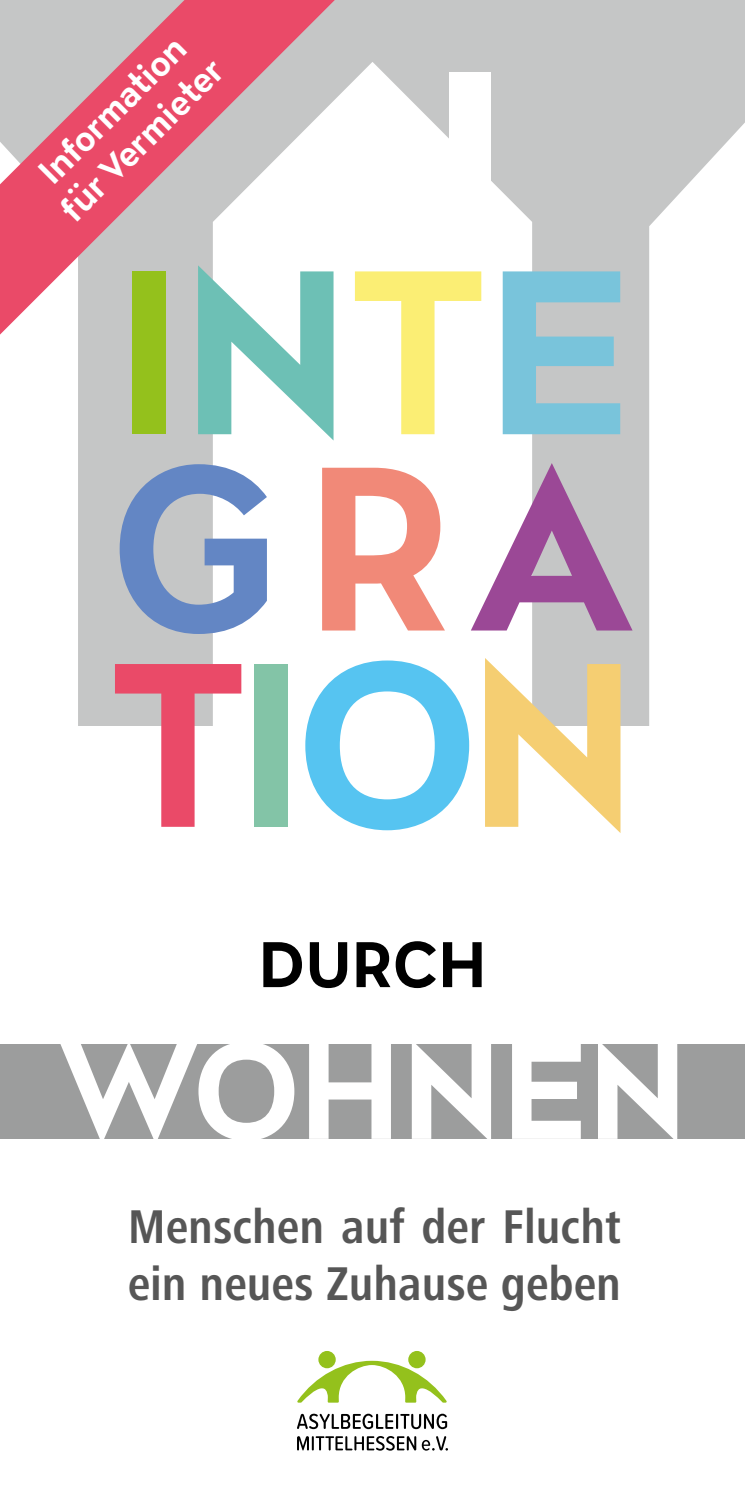
<style>
.page{position:relative;width:745px;height:1489px;background:#fff}
.page>*{position:absolute;margin:0;border:0;box-sizing:border-box;transform-origin:0 0}
.t1{font:700 232.5px/196.2px "ATC Overlook";letter-spacing:-.01em;color:#94c11c;text-align:justify}
.t2{font:700 136px "ATC Overlook";letter-spacing:.01em;color:#fff}
.t3{font:700 64.25px "ATC Overlook";letter-spacing:.01em;color:#000}
.t4{font:700 condensed 49px/57.2px "Frutiger Next Pro";color:#565656}
.t5{font:700 35px/42px "ATC Overlook";color:#fff;text-align:center}
.s1{color:#6dc0b5}
.s2{color:#fbee74}
.s3{color:#79c4db}
.s4{color:#6386c4}
.s5{color:#f18978}
.s6{color:#9b4896}
.s7{color:#ea4a68}
.s8{color:#83c4a7}
.s9{color:#56c4f1}
.s10{color:#f5ce72}
</style>
<div class="page">
<div style="left:0;top:0;width:744px;height:725px;background:#c5c6c6"></div>
<div style="left:0;top:1044px;width:744px;height:94px;background:#9c9d9d"></div>
<div style="left:213px;top:62px;width:318px;height:663px;background:#fff"></div>
<svg style="left:648px;top:124px;width:96px;height:602px;background:#f8f9f9"></svg>
<div style="left:0;top:334px;width:78px;height:391px;background:#fff"></div>
<div style="left:449px;top:72px;width:41px;height:127px;background:#fff"></div>
<svg style="left:0;top:0;width:334px;height:334px"></svg>
<div style="left:318px;top:1350px;width:17px;height:18px;background:#94c11c;border-radius:50%"></div>
<div style="left:408px;top:1350px;width:17px;height:18px;background:#94c11c;border-radius:50%"></div>
<svg style="left:297px;top:1360px;width:149px;height:42px"></svg>
<svg style="left:297px;top:1436px;width:150px;height:14px"></svg>
<svg style="left:297px;top:1413px;width:150px;height:15px"></svg>
<p class="t5" style="left:23px;top:172px;width:215px;rotate:-45deg">Information für Vermieter</p>
<h1 class="t1" style="left:108px;top:269px;width:530px">I<span class="s1">N</span><span class="s2">T</span><span class="s3">E </span><span class="s4">G</span><span class="s5">R</span><span class="s6">A </span><span class="s7">T</span><span class="s8">I</span><span class="s9">O</span><span class="s10">N</span></h1>
<h3 class="t3" style="left:258px;top:928px;width:229px">DURCH</h3>
<h2 class="t2" style="left:58px;top:1014px;width:630px">WOHNEN</h2>
<p class="t4" style="left:128px;top:1197px;width:494px">Menschen auf der Flucht ein neues Zuhause geben</p>
</div>
